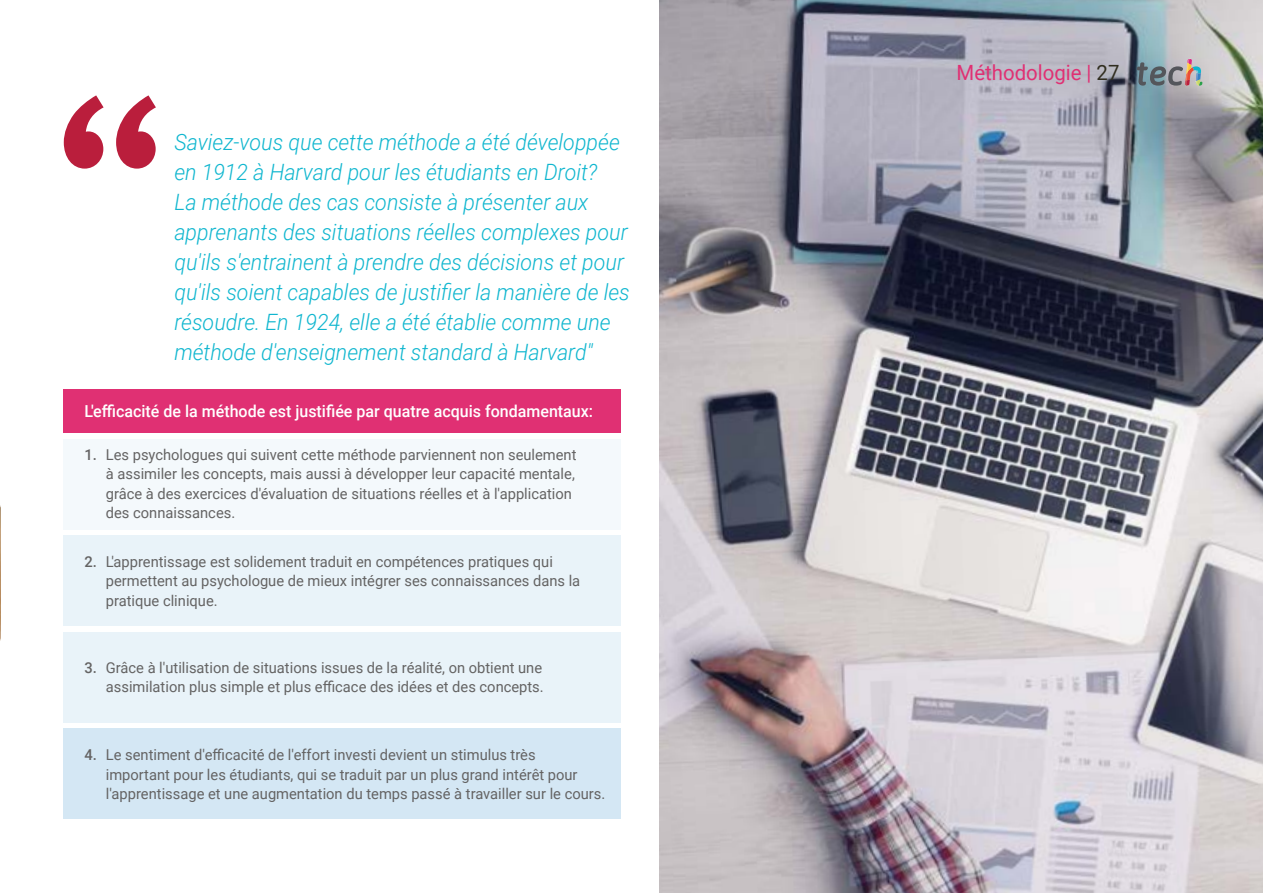
<style>
.page{position:relative;width:1263px;height:893px;background:#fff}
.page>*{position:absolute;margin:0;border:0;box-sizing:border-box;transform-origin:0 0}
.t1{font:italic 300 22.5px/30px "Roboto";color:#0fb6cf;scale:.95 1}
.t2{font:21px "Roboto";color:#e03073}
.t3{font:500 16.5px "Roboto";color:#fff}
.t4{font:15px/19.5px "Roboto";color:#646363}
.s1{font-weight:500}
.s2{color:#312e20}
</style>
<div class="page">
<img style="left:0;top:505px;width:1px;height:136px">
<img style="left:659px;top:0;width:604px;height:893px">
<svg style="left:64px;top:95px;width:92px;height:74px"></svg>
<svg style="left:1137px;top:59px;width:65px;height:27px;background:#90979b"></svg>
<div style="left:64px;top:389px;width:557px;height:44px;background:#e03073"></div>
<div style="left:64px;top:728px;width:557px;height:91px;background:#d4e7f4"></div>
<div style="left:64px;top:632px;width:557px;height:90px;background:#e9f3f9"></div>
<div style="left:64px;top:536px;width:557px;height:90px;background:#e9f3f9"></div>
<div style="left:64px;top:439px;width:557px;height:90px;background:#f4f9fc"></div>
<p class="t1" style="left:174px;top:126px;width:481px">Saviez-vous que cette méthode a été développée en 1912 à Harvard pour les étudiants en Droit?<br>La méthode des cas consiste à présenter aux apprenants des situations réelles complexes pour qu'ils s'entrainent à prendre des décisions et pour qu'ils soient capables de justifier la manière de les résoudre. En 1924, elle a été établie comme une méthode d'enseignement standard à Harvard"</p>
<p class="t3" style="left:85px;top:400px;width:510px">L'efficacité de la méthode est justifiée par quatre acquis fondamentaux:</p>
<p class="t4" style="left:106px;top:444px;width:472px;text-indent:-21px"><span class="s1">1.</span> Les psychologues qui suivent cette méthode parviennent non seulement à assimiler les concepts, mais aussi à développer leur capacité mentale, grâce à des exercices d'évaluation de situations réelles et à l'application des connaissances.</p>
<p class="t4" style="left:106px;top:551px;width:476px;text-indent:-21px"><span class="s1">2.</span> L'apprentissage est solidement traduit en compétences pratiques qui permettent au psychologue de mieux intégrer ses connaissances dans la pratique clinique.</p>
<p class="t4" style="left:85px;top:657px;width:461px;text-align:right"><span class="s1">3.</span> Grâce à l'utilisation de situations issues de la réalité, on obtient une assimilation plus simple et plus efficace des idées et des concepts.</p>
<p class="t4" style="left:106px;top:744px;width:501px;text-indent:-21px"><span class="s1">4.</span> Le sentiment d'efficacité de l'effort investi devient un stimulus très<br>important pour les étudiants, qui se traduit par un plus grand intérêt pour l'apprentissage et une augmentation du temps passé à travailler sur le cours.</p>
<h2 class="t2" style="left:957px;top:57px;width:164px">Méthodologie | <span class="s2">27</span></h2>
</div>
